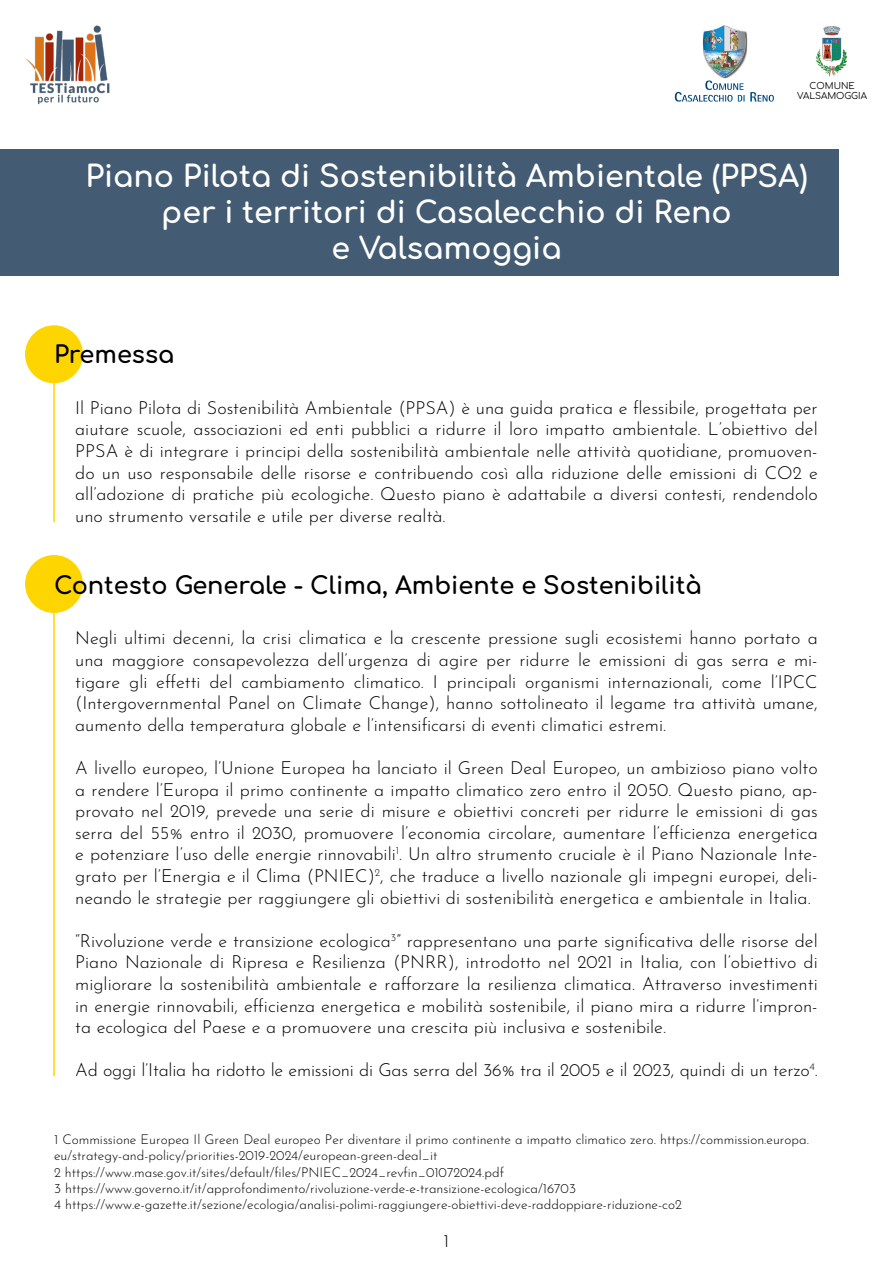
<style>
.page{position:relative;width:893px;height:1263px;background:#fff}
.page>*{position:absolute;margin:0;border:0;box-sizing:border-box;transform-origin:0 0}
.t1{font:700 30px/36px "Comfortaa";color:#fff;text-align:center}
.t2{font:700 24px "Comfortaa";color:#000}
.t3{font:100 18px/21.6px "Josefin Sans";color:#000;text-align:justify}
.t4{font:100 13.5px/16.2px "Josefin Sans";color:#000}
.t5{font:9px/10.8px "Comfortaa";color:#000;text-align:center}
</style>
<div class="page">
<div style="left:25px;top:325px;width:58px;height:58px;background:#ffd500;border-radius:50%"></div>
<div style="left:25px;top:555px;width:58px;height:58px;background:#ffd500;border-radius:50%"></div>
<div style="left:0;top:149px;width:839px;height:127px;background:#435c73"></div>
<img style="left:25px;top:25px;width:85px;height:80px">
<img style="left:816px;top:27px;width:31px;height:50px">
<img style="left:704px;top:29px;width:43px;height:49px">
<img style="left:703px;top:25px;width:34px;height:31px">
<img style="left:737px;top:30px;width:9px;height:37px">
<img style="left:705px;top:56px;width:32px;height:21px">
<svg style="left:675px;top:80px;width:99px;height:22px"></svg>
<hr style="left:53px;top:380px;width:2px;height:142px;background:#ffd500">
<hr style="left:53px;top:613px;width:2px;height:463px;background:#ffd500">
<p class="t5" style="left:797px;top:79px;width:71px">COMUNE<br>VALSAMOGGIA</p>
<h1 class="t1" style="left:85px;top:155px;width:723px">Piano Pilota di Sostenibilità Ambientale (PPSA) per i territori di Casalecchio di Reno<br>e Valsamoggia</h1>
<h2 class="t2" style="left:54px;top:333px;width:122px">Premessa</h2>
<p class="t3" style="left:75px;top:395px;width:744px">Il Piano Pilota di Sostenibilità Ambientale (PPSA) è una guida pratica e flessibile, progettata per aiutare scuole, associazioni ed enti pubblici a ridurre il loro impatto ambientale. L’obiettivo del PPSA è di integrare i principi della sostenibilità ambientale nelle attività quotidiane, promuoven&shy;do un uso responsabile delle risorse e contribuendo così alla riduzione delle emissioni di CO2 e all’adozione di pratiche più ecologiche. Questo piano è adattabile a diversi contesti, rendendolo uno strumento versatile e utile per diverse realtà.</p>
<h2 class="t2" style="left:54px;top:563px;width:649px">Contesto Generale - Clima, Ambiente e Sostenibilità</h2>
<p class="t3" style="left:75px;top:626px;width:744px">Negli ultimi decenni, la crisi climatica e la crescente pressione sugli ecosistemi hanno portato a una maggiore consapevolezza dell’urgenza di agire per ridurre le emissioni di gas serra e mi&shy;tigare gli effetti del cambiamento climatico. I principali organismi internazionali, come l’IPCC (Intergovernmental Panel on Climate Change), hanno sottolineato il legame tra attività umane, aumento della temperatura globale e l’intensificarsi di eventi climatici estremi.</p>
<p class="t3" style="left:75px;top:755px;width:744px">A livello europeo, l’Unione Europea ha lanciato il Green Deal Europeo, un ambizioso piano volto a rendere l’Europa il primo continente a impatto climatico zero entro il 2050. Questo piano, ap&shy;provato nel 2019, prevede una serie di misure e obiettivi concreti per ridurre le emissioni di gas serra del 55% entro il 2030, promuovere l’economia circolare, aumentare l’efficienza energetica e potenziare l’uso delle energie rinnovabili<sup>1</sup>. Un altro strumento cruciale è il Piano Nazionale Inte&shy;grato per l’Energia e il Clima (PNIEC)<sup>2</sup>, che traduce a livello nazionale gli impegni europei, deli&shy;neando le strategie per raggiungere gli obiettivi di sostenibilità energetica e ambientale in Italia.</p>
<p class="t3" style="left:75px;top:928px;width:744px">“Rivoluzione verde e transizione ecologica<sup>3</sup>” rappresentano una parte significativa delle risorse del Piano Nazionale di Ripresa e Resilienza (PNRR), introdotto nel 2021 in Italia, con l’obiettivo di migliorare la sostenibilità ambientale e rafforzare la resilienza climatica. Attraverso investimenti in energie rinnovabili, efficienza energetica e mobilità sostenibile, il piano mira a ridurre l’impron&shy;ta ecologica del Paese e a promuovere una crescita più inclusiva e sostenibile.</p>
<p class="t3" style="left:75px;top:1058px;width:744px">Ad oggi l’Italia ha ridotto le emissioni di Gas serra del 36% tra il 2005 e il 2023, quindi di un terzo<sup>4</sup>.</p>
<p class="t4" style="left:54px;top:1130px;width:756px">1 Commissione Europea Il Green Deal europeo Per diventare il primo continente a impatto climatico zero. https://commission.europa. eu/strategy-and-policy/priorities-2019-2024/european-green-deal_it<br>2 https://www.mase.gov.it/sites/default/files/PNIEC_2024_revfin_01072024.pdf<br>3 https://www.governo.it/it/approfondimento/rivoluzione-verde-e-transizione-ecologica/16703<br>4 https://www.e-gazette.it/sezione/ecologia/analisi-polimi-raggiungere-obiettivi-deve-raddoppiare-riduzione-co2</p>
<p class="t3" style="left:444px;top:1228px;width:7px">1</p>
</div>
